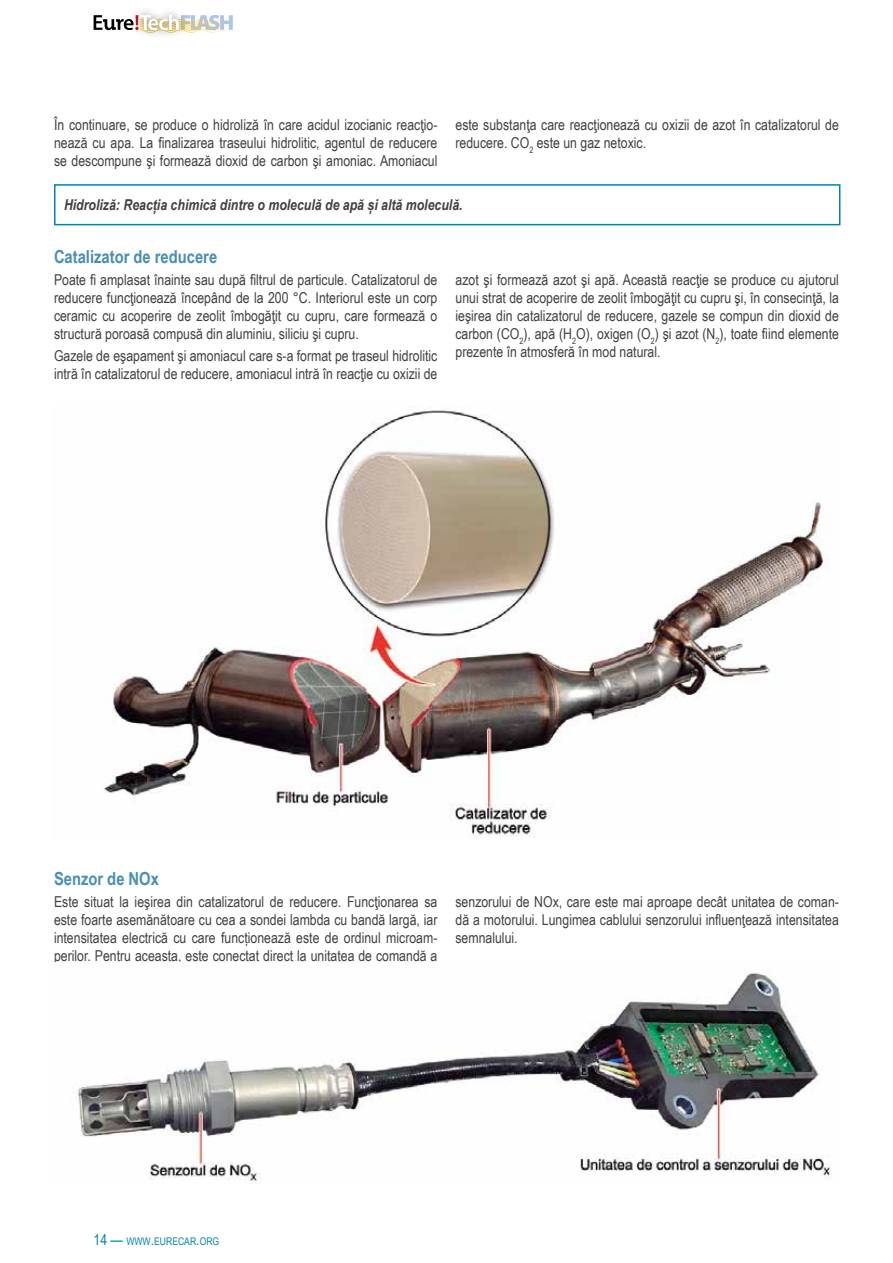
<style>
.page{position:relative;width:893px;height:1263px;background:#fff}
.page>*{position:absolute;margin:0;border:0;box-sizing:border-box;transform-origin:0 0}
.t1{font:700 18px "Arial Narrow";color:#478fb4}
.t2{font:15px/18px "Arial Narrow";color:#414042;text-align:justify}
.t3{font:italic 700 15px "Arial Narrow";color:#414042}
.t4{font:10.5px "Arial Narrow";color:#0482ab}
.s1{font-size:15px}
</style>
<div class="page">
<svg style="left:94px;top:14px;width:139px;height:19px"></svg>
<div style="left:54px;top:184px;width:786px;height:41px;border:2px solid #0482ab"></div>
<img style="left:103px;top:407px;width:726px;height:431px">
<img style="left:77px;top:972px;width:754px;height:210px">
<p class="t2" style="left:54px;top:115px;width:385px">În continuare, se produce o hidroliză în care acidul izocianic reacţio&shy;nează cu apa. La finalizarea traseului hidrolitic, agentul de reducere se descompune şi formează dioxid de carbon şi amoniac. Amoniacul</p>
<p class="t2" style="left:455px;top:115px;width:385px">este substanţa care reacţionează cu oxizii de azot în catalizatorul de reducere. CO<sub>2</sub> este un gaz netoxic.</p>
<p class="t3" style="left:64px;top:194px;width:400px">Hidroliză: Reacția chimică dintre o moleculă de apă și altă moleculă.</p>
<p class="t1" style="left:54px;top:243px;width:165px">Catalizator de reducere</p>
<p class="t2" style="left:54px;top:270px;width:385px">Poate fi amplasat înainte sau după filtrul de particule. Catalizatorul de reducere funcţionează începând de la 200 °C. Interiorul este un corp ceramic cu acoperire de zeolit îmbogăţit cu cupru, care formează o structură poroasă compusă din aluminiu, siliciu şi cupru.</p>
<p class="t2" style="left:54px;top:346px;width:385px">Gazele de eşapament şi amoniacul care s-a format pe traseul hidrolitic intră în catalizatorul de reducere, amoniacul intră în reacţie cu oxizii de</p>
<p class="t2" style="left:455px;top:270px;width:385px">azot şi formează azot şi apă. Această reacţie se produce cu ajutorul unui strat de acoperire de zeolit îmbogăţit cu cupru şi, în consecinţă, la ieşirea din catalizatorul de reducere, gazele se compun din dioxid de carbon (CO<sub>2</sub>), apă (H<sub>2</sub>O), oxigen (O<sub>2</sub>) şi azot (N<sub>2</sub>), toate fiind elemente prezente în atmosferă în mod natural.</p>
<p class="t1" style="left:54px;top:865px;width:106px">Senzor de NOx</p>
<p class="t2" style="left:54px;top:892px;width:385px">Este situat la ieşirea din catalizatorul de reducere. Funcţionarea sa este foarte asemănătoare cu cea a sondei lambda cu bandă largă, iar intensitatea electrică cu care funcționează este de ordinul microam&shy;perilor. Pentru aceasta, este conectat direct la unitatea de comandă a</p>
<p class="t2" style="left:455px;top:892px;width:385px">senzorului de NOx, care este mai aproape decât unitatea de coman&shy;dă a motorului. Lungimea cablului senzorului influenţează intensitatea semnalului.</p>
<p class="t4" style="left:94px;top:1233px;width:127px"><span class="s1">14 —</span> WWW<span class="s1">.</span>EURECAR<span class="s1">.</span>ORG</p>
</div>
